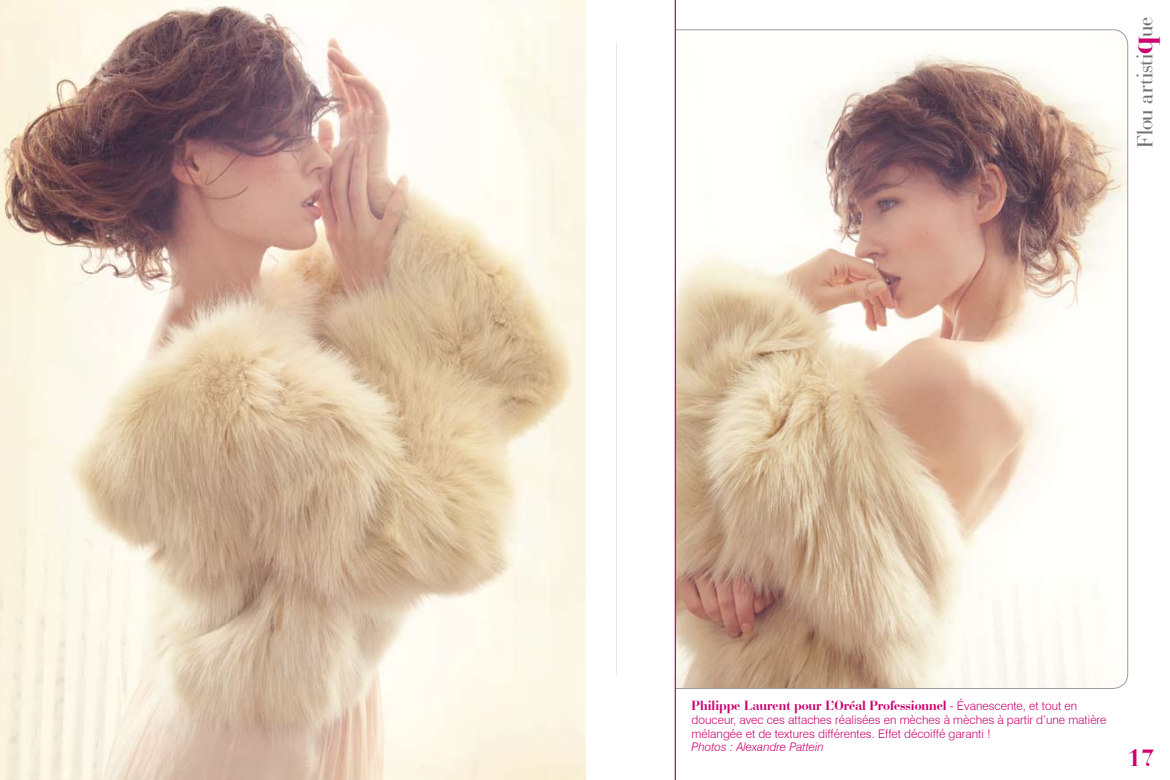
<style>
.page{position:relative;width:1170px;height:780px;background:#fff}
.page>*{position:absolute;margin:0;border:0;box-sizing:border-box;transform-origin:0 0}
.t1{font:700 25px "Bauer Bodoni BT";color:#cb006e}
.t2{font:23.12px "Bauer Bodoni BT";letter-spacing:-.005em;color:#707173}
.t3{font:700 13.75px "Bauer Bodoni BT";color:#cb006e}
.t4{font:300 11.88px/13.8px "Swiss 721 BT";color:#cb006e}
.t5{font:italic 300 11.88px "Swiss 721 BT";color:#cb006e}
.s1{font-weight:700;font-size:32.25px;color:#cb006e}
.s2{font-family:"Swiss 721 BT";font-weight:300;font-size:11.88px}
</style>
<div class="page">
<img style="left:617px;top:30px;width:510px;height:658px;border-radius:15px">
<div style="left:617px;top:16px;width:58px;height:712px;background:#fff"></div>
<hr style="left:674px;top:0;width:2px;height:780px;background:#cb006e">
<img style="left:0;top:0;width:585px;height:780px">
<h2 class="t2" style="left:1130px;top:148px;width:132px;rotate:-90deg">Flou artisti<span class="s1">q</span>ue</h2>
<p class="t3" style="left:691px;top:696px;width:387px">Philippe Laurent pour L’Oréal Professionnel <span class="s2">- Évanescente, et tout en</span></p>
<p class="t4" style="left:691px;top:712px;width:416px">douceur, avec ces attaches réalisées en mèches à mèches à partir d’une matière mélangée et de textures différentes. Effet décoiffé garanti !</p>
<p class="t5" style="left:691px;top:739px;width:134px">Photos : Alexandre Pattein</p>
<h1 class="t1" style="left:1127px;top:742px;width:28px">17</h1>
</div>
